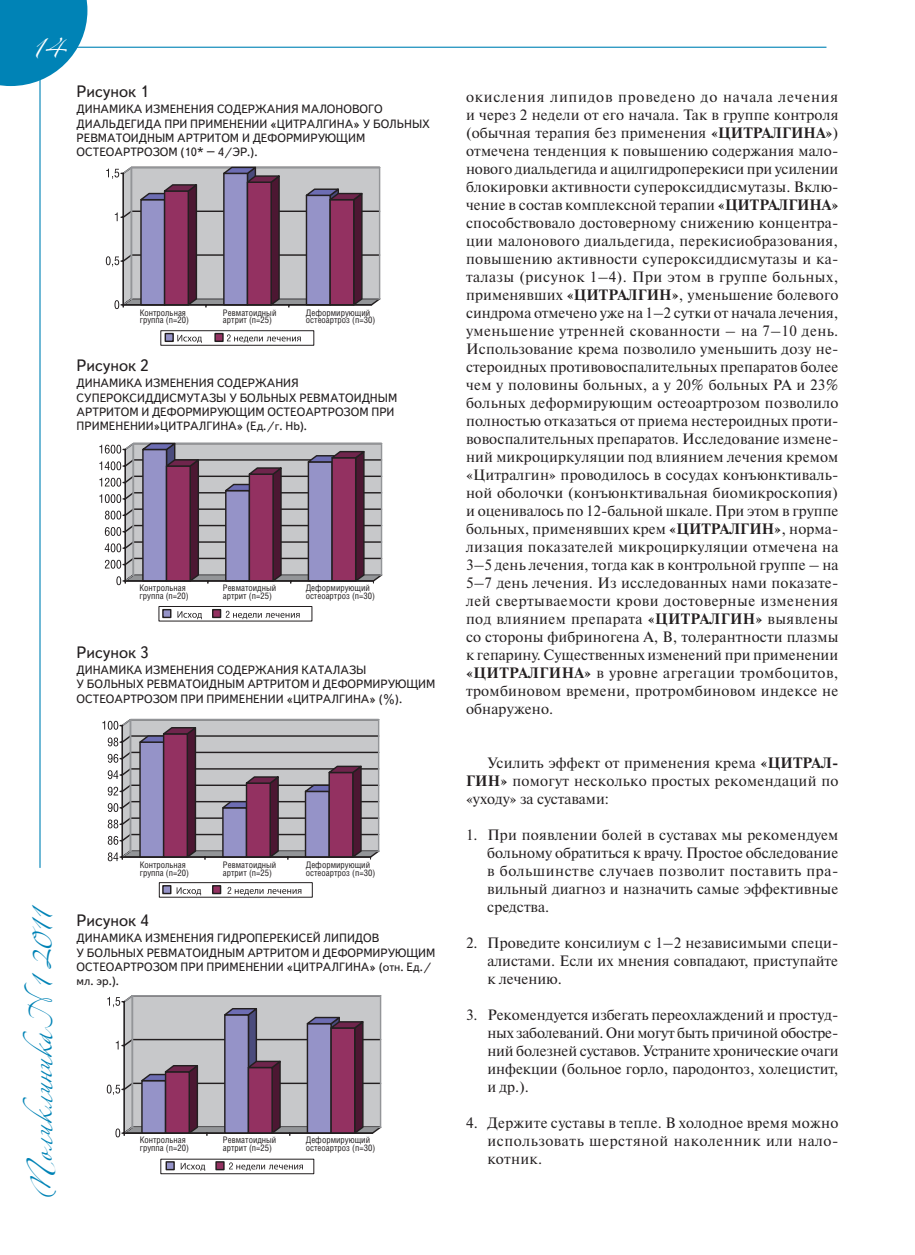
<style>
.page{position:relative;width:915px;height:1255px;background:#fff}
.page>*{position:absolute;margin:0;border:0;box-sizing:border-box;transform-origin:0 0}
.t1{font:45px "Zeferino One";color:#0083b6}
.t2{font:45px "Zeferino One";color:#fff}
.t3{font:16.5px "Text Book C";color:#231f20}
.t4{font:15px/18px "Newton C";letter-spacing:.01em;color:#231f20;text-align:justify}
.t5{font:700 15px "Newton C";color:#231f20}
.t6{font:12px/14.4px "Text Book C";color:#231f20}
.t7{font:9px/7.5px "Helios Cond";color:#231f20}
.s1{font-weight:700}
</style>
<div class="page">
<svg style="left:0;top:0;width:87px;height:86px"></svg>
<hr style="left:60px;top:47px;width:766px;height:1px;background:#0083b6">
<hr style="left:39px;top:64px;width:2px;height:803px;background:#0083b6">
<svg style="left:106px;top:167px;width:275px;height:142px;background:#9d879d"></svg>
<div style="left:160px;top:330px;width:154px;height:15px;border:1px solid #231f20"></div>
<div style="left:164px;top:333px;width:10px;height:9px;background:#9593c8;border:1px solid #231f20"></div>
<svg style="left:177px;top:335px;width:25px;height:8px"></svg>
<div style="left:214px;top:333px;width:9px;height:9px;background:#933161;border:1px solid #231f20"></div>
<svg style="left:227px;top:334px;width:74px;height:9px"></svg>
<svg style="left:99px;top:442px;width:283px;height:143px;background:#9b859b"></svg>
<svg style="left:102px;top:718px;width:278px;height:143px;background:#a69aaa"></svg>
<svg style="left:107px;top:995px;width:275px;height:142px;background:#aa9aab"></svg>
<svg style="left:158px;top:606px;width:156px;height:567px"></svg>
<h1 class="t2" style="left:32px;top:15px;width:33px">14</h1>
<p class="t3" style="left:77px;top:82px;width:74px">Рисунок 1</p>
<p class="t6" style="left:77px;top:102px;width:355px">ДИНАМИКА ИЗМЕНЕНИЯ СОДЕРЖАНИЯ МАЛОНОВОГО ДИАЛЬДЕГИДА ПРИ ПРИМЕНЕНИИ «ЦИТРАЛГИНА» У БОЛЬНЫХ РЕВМАТОИДНЫМ АРТРИТОМ И ДЕФОРМИРУЮЩИМ ОСТЕОАРТРОЗОМ (10* – 4/ЭР.).</p>
<p class="t7" style="left:140px;top:309px;width:51px">Контрольная группа (n=20)</p>
<p class="t7" style="left:223px;top:309px;width:55px">Ревматоидный артрит (n=25)</p>
<p class="t7" style="left:306px;top:309px;width:71px">Деформирующий остеоартроз (n=30)</p>
<p class="t3" style="left:77px;top:356px;width:74px">Рисунок 2</p>
<p class="t6" style="left:77px;top:376px;width:322px">ДИНАМИКА ИЗМЕНЕНИЯ СОДЕРЖАНИЯ СУПЕРОКСИДДИСМУТАЗЫ У БОЛЬНЫХ РЕВМАТОИДНЫМ АРТРИТОМ И ДЕФОРМИРУЮЩИМ ОСТЕОАРТРОЗОМ ПРИ ПРИМЕНЕНИИ»ЦИТРАЛГИНА» (Ед./г. Нb).</p>
<p class="t7" style="left:139px;top:584px;width:51px">Контрольная группа (n=20)</p>
<p class="t7" style="left:223px;top:584px;width:55px">Ревматоидный артрит (n=25)</p>
<p class="t7" style="left:305px;top:584px;width:71px">Деформирующий остеоартроз (n=30)</p>
<p class="t3" style="left:77px;top:643px;width:74px">Рисунок 3</p>
<p class="t6" style="left:77px;top:663px;width:360px">ДИНАМИКА ИЗМЕНЕНИЯ СОДЕРЖАНИЯ КАТАЛАЗЫ<br>У БОЛЬНЫХ РЕВМАТОИДНЫМ АРТРИТОМ И ДЕФОРМИРУЮЩИМ<br>ОСТЕОАРТРОЗОМ ПРИ ПРИМЕНЕНИИ «ЦИТРАЛГИНА» (%).</p>
<h1 class="t1" style="left:9px;top:1198px;width:295px;rotate:-90deg">Поликлиника N1 2011</h1>
<p class="t7" style="left:140px;top:861px;width:51px">Контрольная группа (n=20)</p>
<p class="t7" style="left:223px;top:861px;width:55px">Ревматоидный артрит (n=25)</p>
<p class="t7" style="left:306px;top:861px;width:71px">Деформирующий остеоартроз (n=30)</p>
<p class="t3" style="left:77px;top:911px;width:74px">Рисунок 4</p>
<p class="t6" style="left:77px;top:931px;width:360px">ДИНАМИКА ИЗМЕНЕНИЯ ГИДРОПЕРЕКИСЕЙ ЛИПИДОВ<br>У БОЛЬНЫХ РЕВМАТОИДНЫМ АРТРИТОМ И ДЕФОРМИРУЮЩИМ ОСТЕОАРТРОЗОМ ПРИ ПРИМЕНЕНИИ «ЦИТРАЛГИНА» (отн. Ед./ мл. эр.).</p>
<p class="t7" style="left:140px;top:1136px;width:51px">Контрольная группа (n=20)</p>
<p class="t7" style="left:223px;top:1136px;width:55px">Ревматоидный артрит (n=25)</p>
<p class="t7" style="left:306px;top:1136px;width:71px">Деформирующий остеоартроз (n=30)</p>
<p class="t4" style="left:466px;top:88px;width:374px">окисления липидов проведено до начала лечения и через 2 недели от его начала. Так в группе контроля (обычная терапия без применения <span class="s1">«Цитралгина</span></p>
<p class="t4" style="left:466px;top:124px;width:374px;text-indent:359px"><span class="s1">»</span>) отмечена тенденция к повышению содержания мало&shy;нового диальдегида и ацилгидроперекиси при усилении блокировки активности супероксиддисмутазы. Вклю&shy;чение в состав комплексной терапии <span class="s1">«Цитралгина</span></p>
<p class="t5" style="left:831px;top:196px;width:9px">»</p>
<p class="t4" style="left:466px;top:214px;width:374px">способствовало достоверному снижению концентра&shy;ции малонового диальдегида, перекисиобразования, повышению активности супероксиддисмутазы и ка&shy;талазы (рисунок 1–4). При этом в группе больных, применявших <span class="s1">«Цитралгин</span></p>
<p class="t4" style="left:466px;top:286px;width:374px;text-indent:205px"><span class="s1">»</span>, уменьшение болевого синдрома отмечено уже на 1–2 сутки от начала лечения, уменьшение утренней скованности – на 7–10 день.<br>Использование крема позволило уменьшить дозу не&shy;стероидных противовоспалительных препаратов более чем у половины больных, а у 20% больных РА и 23% больных деформирующим остеоартрозом позволило полностью отказаться от приема нестероидных проти&shy;вовоспалительных препаратов. Исследование измене&shy;ний микроциркуляции под влиянием лечения кремом «Цитралгин» проводилось в сосудах конъюнктиваль&shy;ной оболочки (конъюнктивальная биомикроскопия) и оценивалось по 12-бальной шкале. При этом в группе больных, применявших крем <span class="s1">«Цитралгин</span></p>
<p class="t4" style="left:466px;top:520px;width:374px;text-indent:308px"><span class="s1">»</span>, норма&shy;лизация показателей микроциркуляции отмечена на 3–5 день лечения, тогда как в контрольной группе – на 5–7 день лечения. Из исследованных нами показате&shy;лей свертываемости крови достоверные изменения под влиянием препарата <span class="s1">«Цитралгин</span></p>
<p class="t4" style="left:466px;top:610px;width:374px;text-indent:289px"><span class="s1">»</span> выявлены со стороны фибриногена А, В, толерантности плазмы к гепарину. Существенных изменений при применении</p>
<p class="t5" style="left:466px;top:664px;width:33px">«Цитралгина</p>
<p class="t4" style="left:466px;top:664px;width:374px;text-indent:118px"><span class="s1">»</span> в уровне агрегации тромбоцитов, тромбиновом времени, протромбиновом индексе не обнаружено.</p>
<p class="t4" style="left:466px;top:754px;width:374px;text-indent:21px">Усилить эффект от применения крема <span class="s1">«ЦИТРАЛ-ГИН»</span> помогут несколько простых рекомендаций по «уходу» за суставами:</p>
<p class="t4" style="left:487px;top:826px;width:352px;text-indent:-21px">1. При появлении болей в суставах мы рекомендуем больному обратиться к врачу. Простое обследование в большинстве случаев позволит поставить пра&shy;вильный диагноз и назначить самые эффективные средства.</p>
<p class="t4" style="left:487px;top:934px;width:352px;text-indent:-21px">2. Проведите консилиум с 1–2 независимыми специ&shy;алистами. Если их мнения совпадают, приступайте к лечению.</p>
<p class="t4" style="left:487px;top:1006px;width:353px;text-indent:-21px">3. Рекомендуется избегать переохлаждений и простуд&shy;ных заболеваний. Они могут быть причиной обостре&shy;ний болезней суставов. Устраните хронические очаги инфекции (больное горло, пародонтоз, холецистит, и др.).</p>
<p class="t4" style="left:487px;top:1114px;width:352px;text-align:left;text-indent:-21px">4. Держите суставы в тепле. В холодное время можно использовать шерстяной наколенник или нало&shy;котник.</p>
</div>
